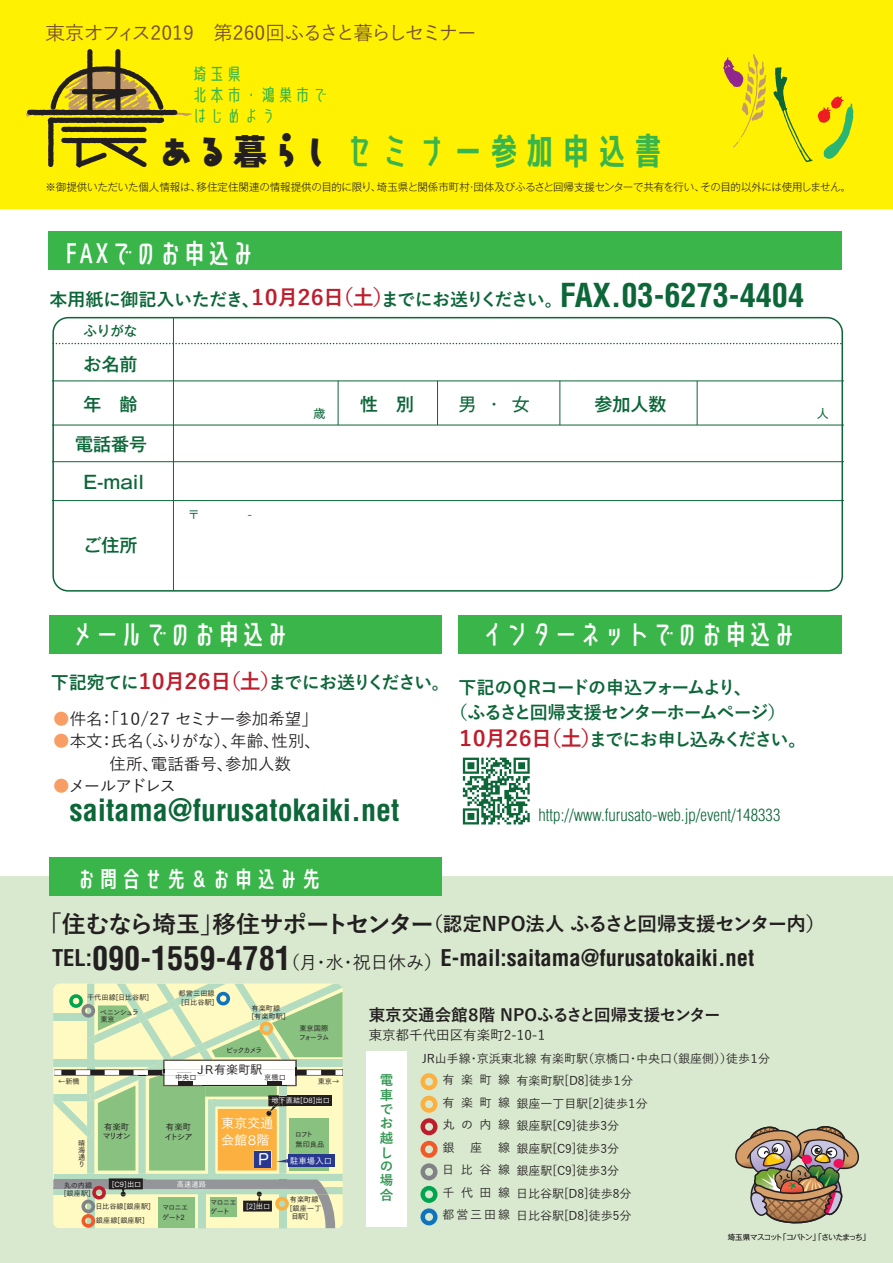
<style>
.page{position:relative;width:893px;height:1263px;background:#fff}
.page>*{position:absolute;margin:0;border:0;box-sizing:border-box;transform-origin:0 0}
.t1{font:36px "Senobi Gothic Bold";color:#3ab54a}
.t2{font:700 condensed 32.25px "Helvetica";color:#0c6638}
.t3{font:700 condensed 30px "Helvetica";color:#0c6638}
.t4{font:27px "Senobi Gothic Medium";letter-spacing:-.1em;color:#fff}
.t5{font:700 condensed 22.5px "Helvetica";color:#231f20}
.t6{font:22.5px "Senobi Gothic Medium";color:#fff}
.t7{font:700 19.5px "Yu Go";letter-spacing:-.005em;color:#231f20}
.t8{font:500 19.5px "Yu Go";letter-spacing:-.065em;color:#745032}
.t9{font:700 18px "Yu Go";letter-spacing:-.075em;color:#0c6638}
.t10{font:700 18px "Yu Go";letter-spacing:-.035em;color:#0c6638}
.t11{font:500 18px/38.2px "Gothic MB101 Pro";color:#0c6638;text-align:center}
.t12{font:700 18px "Yu Go";letter-spacing:-.11em;color:#0c6638}
.t13{font:700 18px "Yu Go";letter-spacing:-.1em;color:#0c6638}
.t14{font:18px "Gothic MB101 Pro";color:#0c6638}
.t15{font:17.1px/21px "Senobi Gothic Regular";color:#3ab54a}
.t16{font:300 condensed 16.8px "Helvetica";color:#0c6638}
.t17{font:500 16.5px/22.5px "Yu Go";letter-spacing:-.015em;color:#231f20}
.t18{font:700 16.5px "Yu Go";letter-spacing:-.01em;color:#231f20}
.t19{font:500 16.5px "Yu Go";letter-spacing:-.045em;color:#231f20}
.t20{font:500 16.5px "Yu Go";letter-spacing:-.105em;color:#231f20}
.t21{font:15.45px "Hira Maru Pro W4";color:#fff}
.t22{font:500 13.5px "Yu Go";color:#231f20}
.t23{font:700 13.5px/14.4px "Yu Go";color:#359855}
.t24{font:500 13.5px "Gothic MB101 Pro";color:#0c6638}
.t25{font:13.2px/16.8px "Tsuku Go Pro M";letter-spacing:-.025em;color:#fff}
.t26{font:500 12px/22.5px "Yu Go";color:#231f20;text-align:justify}
.t27{font:12px "Tsuku Go Pro M";color:#231f20}
.t28{font:12px "Gothic MB101 Pro";color:#0c6638}
.t29{font:300 10.5px "Gothic MB101 Pro";letter-spacing:-.02em;color:#231f20}
.t30{font:8.4px/9.6px "Tsuku Go Pro M";letter-spacing:-.135em;color:#231f20}
.t31{font:8.4px "Tsuku Go Pro M";color:#fff}
.t32{font:300 7.5px "Gothic MB101 Pro";letter-spacing:-.09em;color:#231f20}
.t33{font:7.2px/8.4px "Tsuku Go Pro M";color:#231f20}
.t34{font:7.2px "Tsuku Go Pro M";color:#fff}
.t35{font:7.2px/8.4px "Tsuku Go Pro M";letter-spacing:-.13em;color:#231f20}
.t36{font:7.2px/7.2px "Tsuku Go Pro M";letter-spacing:-.105em;color:#231f20}
.t37{font:7.2px/9.6px "Tsuku Go Pro M";letter-spacing:-.125em;color:#231f20}
.s1{font-family:"Paula H";font-size:34.05px;color:#231f20}
.s2{font-family:"Kurokane Std EB";color:#231f20}
.s3{font-size:21px;color:#be1d2c}
.s4{color:#f89d63}
.s5{font-size:24px}
.s6{font-size:32.25px}
</style>
<div class="page">
<div style="left:0;top:877px;width:893px;height:386px;background:#d9e9cf"></div>
<div style="left:0;top:0;width:893px;height:208px;background:#fff101"></div>
<svg style="left:26px;top:49px;width:166px;height:119px"></svg>
<svg style="left:53px;top:983px;width:290px;height:245px;background:#c6d5a5"></svg>
<div style="left:287px;top:1154px;width:47px;height:13px;background:#283890"></div>
<div style="left:49px;top:231px;width:793px;height:39px;background:#3ab54a"></div>
<div style="left:49px;top:615px;width:393px;height:38px;background:#3ab54a"></div>
<div style="left:49px;top:857px;width:393px;height:39px;background:#3ab54a"></div>
<div style="left:459px;top:615px;width:383px;height:38px;background:#3ab54a"></div>
<div style="left:52px;top:317px;width:791px;height:275px;border:2px solid #0c6638;border-radius:15px"></div>
<svg style="left:420px;top:1073px;width:17px;height:17px"></svg>
<svg style="left:420px;top:1096px;width:17px;height:39px"></svg>
<svg style="left:420px;top:1141px;width:17px;height:39px"></svg>
<svg style="left:420px;top:1186px;width:17px;height:39px"></svg>
<div style="left:367px;top:1051px;width:40px;height:175px;background:#fff"></div>
<svg style="left:735px;top:1126px;width:125px;height:98px"></svg>
<hr style="left:52px;top:380px;width:792px;height:1px;background:#0c6638">
<hr style="left:52px;top:425px;width:792px;height:1px;background:#0c6638">
<hr style="left:52px;top:461px;width:792px;height:1px;background:#0c6638">
<hr style="left:52px;top:500px;width:792px;height:1px;background:#0c6638">
<hr style="left:173px;top:318px;width:1px;height:273px;background:#0c6638">
<hr style="left:338px;top:381px;width:1px;height:44px;background:#0c6638">
<hr style="left:437px;top:381px;width:1px;height:44px;background:#0c6638">
<hr style="left:559px;top:381px;width:1px;height:44px;background:#0c6638">
<hr style="left:697px;top:381px;width:1px;height:44px;background:#0c6638">
<svg style="left:53px;top:343px;width:789px;height:1px"></svg>
<svg style="left:773px;top:67px;width:80px;height:95px"></svg>
<svg style="left:723px;top:54px;width:43px;height:93px"></svg>
<svg style="left:463px;top:758px;width:67px;height:66px"></svg>
<h3 class="t8" style="left:45px;top:15px;width:433px">東京オフィス2019　第260回ふるさと暮らしセミナー</h3>
<h3 class="t15" style="left:191px;top:63px;width:138px">埼玉県<br>北本市・鴻巣市ではじめよう</h3>
<h1 class="t1" style="left:159px;top:126px;width:509px"><span class="s1">ある</span><span class="s2">暮</span><span class="s1">らし</span>セミナー参加申込書</h1>
<p class="t29" style="left:45px;top:178px;width:807px">※御提供いただいた個人情報は、移住定住関連の情報提供の目的に限り、埼玉県と関係市町村・団体及びふるさと回帰支援センターで共有を行い、その目的以外には使用しません。</p>
<h3 class="t4" style="left:64px;top:234px;width:194px">FAXでのお申込み</h3>
<h3 class="t10" style="left:50px;top:289px;width:515px">本用紙に御記入いただき、<span class="s3">１０月２６日（土）</span>までにお送りください。</h3>
<p class="t24" style="left:83px;top:320px;width:55px">ふりがな</p>
<h3 class="t11" style="left:83px;top:342px;width:55px">お名前</h3>
<h2 class="t2" style="left:560px;top:275px;width:246px">FAX.03-6273-4404</h2>
<h3 class="t11" style="left:83px;top:382px;width:55px">年　齢</h3>
<h3 class="t11" style="left:75px;top:422px;width:73px">電話番号<br>E-mail</h3>
<p class="t28" style="left:313px;top:404px;width:13px">歳</p>
<h3 class="t11" style="left:360px;top:382px;width:56px">性　別</h3>
<h3 class="t14" style="left:459px;top:389px;width:73px">男・女</h3>
<h3 class="t11" style="left:594px;top:382px;width:73px">参加人数</h3>
<p class="t28" style="left:817px;top:404px;width:13px">人</p>
<h3 class="t11" style="left:83px;top:523px;width:55px">ご住所</h3>
<h3 class="t4" style="left:70px;top:615px;width:223px">メールでのお申込み</h3>
<h3 class="t4" style="left:479px;top:615px;width:320px">インターネットでのお申込み</h3>
<h3 class="t9" style="left:51px;top:673px;width:401px">下記宛てに<span class="s3">１０月２６日（土）</span>までにお送りください。</h3>
<h3 class="t19" style="left:53px;top:703px;width:266px"><span class="s4">●</span>件名：「１０/２７ セミナー参加希望」</h3>
<h3 class="t17" style="left:110px;top:728px;width:213px;text-indent:-56px"><span class="s4">●</span>本文：氏名（ふりがな）、年齢、性別、住所、電話番号、参加人数</h3>
<h3 class="t20" style="left:53px;top:771px;width:124px"><span class="s4">●</span>メールアドレス</h3>
<h3 class="t13" style="left:459px;top:677px;width:295px">下記のＱＲコードの申込フォームより、</h3>
<h3 class="t9" style="left:450px;top:702px;width:338px">（ふるさと回帰支援センターホームページ）</h3>
<h3 class="t12" style="left:455px;top:729px;width:353px"><span class="s3">１０月２６日（土）</span>までにお申し込みください。</h3>
<h3 class="t3" style="left:70px;top:791px;width:331px">saitama@furusatokaiki.net</h3>
<h3 class="t16" style="left:538px;top:804px;width:243px">http://www.furusato-web.jp/event/148333</h3>
<h3 class="t6" style="left:75px;top:862px;width:249px">お問合せ先＆お申込み先</h3>
<h3 class="t7" style="left:38px;top:913px;width:789px"><span class="s5">「住むなら埼玉」移住サポートセンター</span>（認定NPO法人 ふるさと回帰支援センター内）</h3>
<h3 class="t5" style="left:52px;top:944px;width:704px">TEL:<span class="s6">090-1559-4781</span><sub>（月・水・祝日休み）</sub>E-mail:saitama@furusatokaiki.net</h3>
<p class="t33" style="left:87px;top:992px;width:64px">千代田線[日比谷駅]</p>
<p class="t33" style="left:179px;top:988px;width:38px;text-align:center">都営三田線[日比谷駅]</p>
<p class="t36" style="left:100px;top:1007px;width:40px">ベニンシュラ東京</p>
<p class="t33" style="left:251px;top:1003px;width:36px">有楽町線<br>[有楽町駅]</p>
<p class="t33" style="left:226px;top:1045px;width:38px">ビックカメラ</p>
<p class="t35" style="left:299px;top:1023px;width:32px">東京国際フォーラム</p>
<p class="t27" style="left:195px;top:1059px;width:69px">ＪＲ有楽町駅</p>
<p class="t33" style="left:175px;top:1072px;width:23px">中央口</p>
<p class="t33" style="left:264px;top:1072px;width:23px">京橋口</p>
<p class="t33" style="left:58px;top:1076px;width:23px">←新橋</p>
<p class="t33" style="left:318px;top:1076px;width:23px">東京→</p>
<p class="t30" style="left:102px;top:1121px;width:30px">有楽町マリオン</p>
<p class="t30" style="left:164px;top:1121px;width:30px">有楽町イトシア</p>
<p class="t34" style="left:271px;top:1094px;width:60px">地下直結[D8]出口</p>
<p class="t25" style="left:221px;top:1113px;width:53px">東京交通会館８階</p>
<p class="t21" style="left:258px;top:1146px;width:12px">P</p>
<p class="t33" style="left:295px;top:1129px;width:31px;line-height:9.6px">ロフト<br>無印良品</p>
<p class="t33" style="left:78px;top:1138px;width:8px;line-height:7.2px;text-align:justify">晴海通り</p>
<p class="t31" style="left:290px;top:1153px;width:44px">駐車場入口</p>
<p class="t33" style="left:64px;top:1180px;width:30px">丸の内線[銀座駅]</p>
<p class="t34" style="left:112px;top:1178px;width:31px">[C9]出口</p>
<p class="t34" style="left:177px;top:1178px;width:30px">高速道路</p>
<p class="t33" style="left:95px;top:1198px;width:57px;line-height:14.1px">日比谷線[銀座駅]銀座線[銀座駅]</p>
<p class="t37" style="left:162px;top:1202px;width:28px">マロニエゲート2</p>
<p class="t33" style="left:210px;top:1198px;width:28px">マロニエゲート</p>
<p class="t34" style="left:246px;top:1200px;width:26px">[2]出口</p>
<p class="t33" style="left:290px;top:1194px;width:33px">有楽町線[銀座一丁目駅]</p>
<h3 class="t18" style="left:369px;top:1006px;width:354px">東京交通会館８階 NPOふるさと回帰支援センター</h3>
<p class="t22" style="left:369px;top:1022px;width:178px">東京都千代田区有楽町2-10-1</p>
<p class="t26" style="left:516px;top:1045px;width:255px;text-align:left;text-indent:-94px">JR山手線・京浜東北線 有楽町駅（京橋口・中央口（銀座側））徒歩１分有楽町駅[D8]徒歩１分<br>銀座一丁目駅[2]徒歩１分<br>銀座駅[C9]徒歩3分<br>銀座駅[C9]徒歩3分<br>銀座駅[C9]徒歩3分<br>日比谷駅[D8]徒歩8分<br>日比谷駅[D8]徒歩5分</p>
<p class="t26" style="left:442px;top:1067px;width:69px">有楽町線有楽町線丸の内線銀</p>
<p class="t23" style="left:380px;top:1073px;width:15px">電車でお越しの場合</p>
<p class="t26" style="left:442px;top:1134px;width:69px;text-indent:56px">線日比谷線千代田線都営三田線</p>
<p class="t26" style="left:470px;top:1134px;width:13px">座</p>
<p class="t32" style="left:728px;top:1230px;width:144px">埼玉県マスコット「コバトン」「さいたまっち」</p>
</div>
